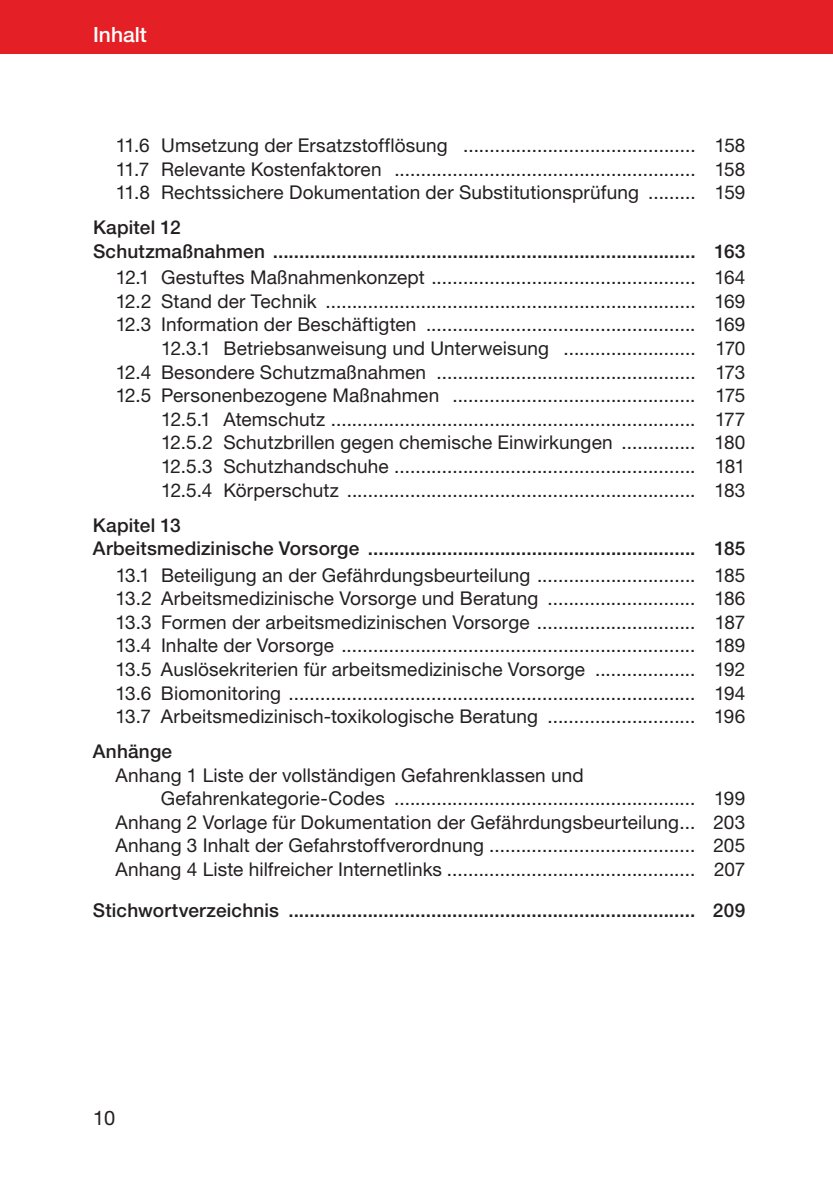
<style>
.page{position:relative;width:833px;height:1184px;background:#fff}
.page>*{position:absolute;margin:0;border:0;box-sizing:border-box;transform-origin:0 0}
.t1{font:500 21px "Helvetica Neue LT Std";color:#fff}
.t2{font:20px "Helvetica Neue LT Std";color:#231f20}
.t3{font:19px/23.6px "Helvetica Neue LT Std";letter-spacing:.005em;color:#231f20;text-align:justify}
.t4{font:500 19px/23.6px "Helvetica Neue LT Std";letter-spacing:.01em;color:#231f20}
</style>
<div class="page">
<div style="left:0;top:0;width:832px;height:53px;background:#e41f25"></div>
<p class="t1" style="left:93px;top:22px;width:55px">Inhalt</p>
<p class="t3" style="left:116px;top:133px;width:631px">11.6 Umsetzung der Ersatzstofflösung ............................................ 158<br>11.7 Relevante Kostenfaktoren ......................................................... 158<br>11.8 Rechtssichere Dokumentation der Substitutionsprüfung ......... 159</p>
<p class="t4" style="left:93px;top:215px;width:653px">Kapitel 12<br>Schutzmaßnahmen ................................................................................ 163</p>
<p class="t3" style="left:116px;top:265px;width:631px;text-align:right">12.1 Gestuftes Maßnahmenkonzept .................................................. 164<br>12.2 Stand der Technik ...................................................................... 169<br>12.3 Information der Beschäftigten ................................................... 169<br>12.3.1 Betriebsanweisung und Unterweisung ......................... 170<br>12.4 Besondere Schutzmaßnahmen ................................................. 173<br>12.5 Personenbezogene Maßnahmen .............................................. 175<br>12.5.1 Atemschutz ..................................................................... 177<br>12.5.2 Schutzbrillen gegen chemische Einwirkungen .............. 180<br>12.5.3 Schutzhandschuhe ......................................................... 181<br>12.5.4 Körperschutz .................................................................. 183</p>
<p class="t4" style="left:93px;top:513px;width:653px">Kapitel 13<br>Arbeitsmedizinische Vorsorge .............................................................. 185</p>
<p class="t3" style="left:115px;top:563px;width:631px">13.1 Beteiligung an der Gefährdungsbeurteilung .............................. 185<br>13.2 Arbeitsmedizinische Vorsorge und Beratung ............................ 186<br>13.3 Formen der arbeitsmedizinischen Vorsorge .............................. 187<br>13.4 Inhalte der Vorsorge ................................................................... 189<br>13.5 Auslösekriterien für arbeitsmedizinische Vorsorge ................... 192<br>13.6 Biomonitoring ............................................................................. 194<br>13.7 Arbeitsmedizinisch-toxikologische Beratung ............................ 196</p>
<p class="t4" style="left:93px;top:739px;width:81px">Anhänge</p>
<p class="t3" style="left:115px;top:763px;width:469px">Anhang 1 Liste der vollständigen Gefahrenklassen und</p>
<p class="t3" style="left:161px;top:786px;width:585px">Gefahrenkategorie-Codes ......................................................... 199</p>
<p class="t3" style="left:115px;top:810px;width:631px">Anhang 2 Vorlage für Dokumentation der Gefährdungsbeurteilung... 203</p>
<p class="t3" style="left:115px;top:834px;width:631px">Anhang 3 Inhalt der Gefahrstoffverordnung ....................................... 205</p>
<p class="t3" style="left:115px;top:857px;width:631px">Anhang 4 Liste hilfreicher Internetlinks ............................................... 207</p>
<p class="t4" style="left:93px;top:898px;width:653px">Stichwortverzeichnis ............................................................................. 209</p>
<p class="t2" style="left:93px;top:1106px;width:24px">10</p>
</div>
